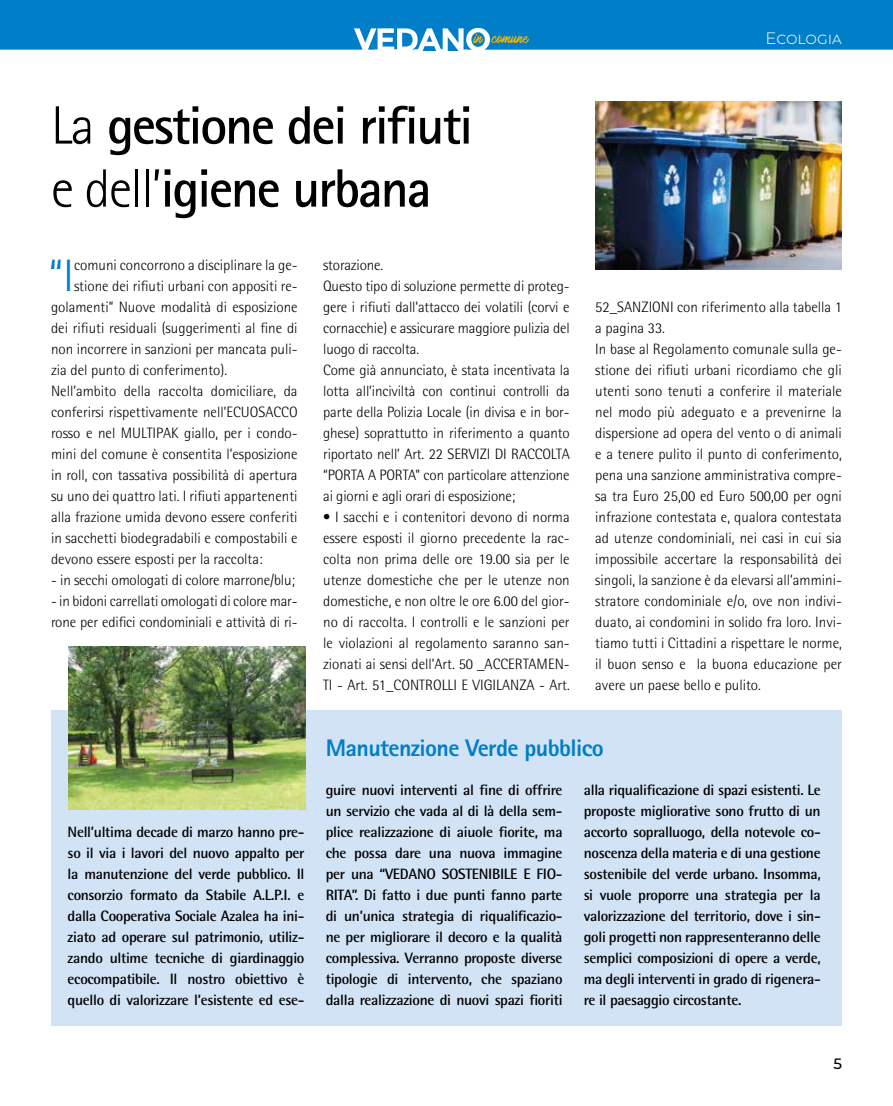
<style>
.page{position:relative;width:893px;height:1106px;background:#fff}
.page>*{position:absolute;margin:0;border:0;box-sizing:border-box;transform-origin:0 0}
.t1{font:700 54px/63px "Rotis Sans Serif Std";letter-spacing:-.04em;color:#000}
.t2{font:300 45.45px "Rotis Semi Sans Std";color:#007ec7}
.t3{font:800 24px "Rotis Sans Serif Std";letter-spacing:-.025em;color:#007ec7}
.t4{font:300 16.5px "Montserrat";color:#fff}
.t5{font:300 15px/21px "Rotis Semi Sans Std";color:#000}
.t6{font:700 15px/21px "Rotis Semi Sans Std";letter-spacing:-.02em;color:#000;text-align:justify}
.t7{font:500 15px "Montserrat";color:#000}
.t8{font:12.75px "Mark My Words";color:#fab600}
.s1{font-weight:300}
</style>
<div class="page">
<div style="left:0;top:0;width:893px;height:50px;background:#007ec7"></div>
<svg style="left:0;top:28px;width:893px;height:23px"></svg>
<img style="left:595px;top:102px;width:247px;height:168px">
<div style="left:51px;top:711px;width:791px;height:315px;background:#d3e3f6"></div>
<img style="left:69px;top:647px;width:237px;height:162px">
<p class="t8" style="left:474px;top:31px;width:56px">in comune</p>
<h1 class="t1" style="left:51px;top:93px;width:424px"><span class="s1">La</span> gestione dei rifiuti <span class="s1">e dell’</span>igiene urbana</h1>
<h2 class="t2" style="left:49px;top:249px;width:27px">“I</h2>
<p class="t5" style="left:74px;top:254px;width:225px">comuni concorrono a disciplinare la ge-</p>
<p class="t5" style="left:74px;top:275px;width:225px">stione dei rifiuti urbani con appositi re-</p>
<p class="t5" style="left:51px;top:296px;width:248px">golamenti” Nuove modalità di esposizione</p>
<p class="t5" style="left:51px;top:317px;width:248px">dei rifiuti residuali (suggerimenti al fine di</p>
<p class="t5" style="left:51px;top:338px;width:248px">non incorrere in sanzioni per mancata puli-</p>
<p class="t5" style="left:51px;top:359px;width:178px">zia del punto di conferimento).</p>
<p class="t5" style="left:51px;top:380px;width:248px">Nell’ambito della raccolta domiciliare, da</p>
<p class="t5" style="left:51px;top:401px;width:248px">conferirsi rispettivamente nell’ECUOSACCO</p>
<p class="t5" style="left:51px;top:422px;width:248px">rosso e nel MULTIPAK giallo, per i condo-</p>
<p class="t5" style="left:51px;top:443px;width:248px">mini del comune è consentita l’esposizione</p>
<p class="t5" style="left:51px;top:464px;width:248px">in roll, con tassativa possibilità di apertura</p>
<p class="t5" style="left:51px;top:485px;width:248px">su uno dei quattro lati. I rifiuti appartenenti</p>
<p class="t5" style="left:51px;top:506px;width:248px">alla frazione umida devono essere conferiti</p>
<p class="t5" style="left:51px;top:527px;width:248px">in sacchetti biodegradabili e compostabili e</p>
<p class="t5" style="left:51px;top:548px;width:213px">devono essere esposti per la raccolta:</p>
<p class="t5" style="left:51px;top:569px;width:246px">- in secchi omologati di colore marrone/blu;</p>
<p class="t5" style="left:51px;top:590px;width:248px">- in bidoni carrellati omologati di colore mar&shy;rone per edifici condominiali e attività di ri-</p>
<p class="t5" style="left:323px;top:254px;width:248px">storazione.<br>Questo tipo di soluzione permette di proteg&shy;gere i rifiuti dall’attacco dei volatili (corvi e cornacchie) e assicurare maggiore pulizia del luogo di raccolta.<br>Come già annunciato, è stata incentivata la lotta all’inciviltà con continui controlli da parte della Polizia Locale (in divisa e in bor&shy;ghese) soprattutto in riferimento a quanto riportato nell’ Art. 22 SERVIZI DI RACCOLTA “PORTA A PORTA” con particolare attenzione ai giorni e agli orari di esposizione;</p>
<p class="t5" style="left:323px;top:506px;width:248px;text-align:justify">• I sacchi e i contenitori devono di norma essere esposti il giorno precedente la rac&shy;colta non prima delle ore 19.00 sia per le utenze domestiche che per le utenze non domestiche, e non oltre le ore 6.00 del gior&shy;no di raccolta. I controlli e le sanzioni per le violazioni al regolamento saranno san&shy;zionati ai sensi dell’Art. 50 _ACCERTAMEN-TI - Art. 51_CONTROLLI E VIGILANZA - Art.</p>
<p class="t4" style="left:766px;top:27px;width:78px">Ecologia</p>
<p class="t5" style="left:595px;top:296px;width:248px">52_SANZIONI con riferimento alla tabella 1 a pagina 33.<br>In base al Regolamento comunale sulla ge&shy;stione dei rifiuti urbani ricordiamo che gli utenti sono tenuti a conferire il materiale nel modo più adeguato e a prevenirne la dispersione ad opera del vento o di animali e a tenere pulito il punto di conferimento, pena una sanzione amministrativa compre&shy;sa tra Euro 25,00 ed Euro 500,00 per ogni infrazione contestata e, qualora contestata ad utenze condominiali, nei casi in cui sia impossibile accertare la responsabilità dei singoli, la sanzione è da elevarsi all’ammini&shy;stratore condominiale e/o, ove non indivi&shy;duato, ai condomini in solido fra loro. Invi&shy;tiamo tutti i Cittadini a rispettare le norme, il buon senso e la buona educazione per avere un paese bello e pulito.</p>
<p class="t6" style="left:68px;top:821px;width:238px">Nell’ultima decade di marzo hanno pre&shy;so il via i lavori del nuovo appalto per la manutenzione del verde pubblico. Il consorzio formato da Stabile A.L.P.I. e dalla Cooperativa Sociale Azalea ha ini&shy;ziato ad operare sul patrimonio, utiliz&shy;zando ultime tecniche di giardinaggio ecocompatibile. Il nostro obiettivo è quello di valorizzare l’esistente ed ese-</p>
<h3 class="t3" style="left:326px;top:733px;width:280px">Manutenzione Verde pubblico</h3>
<p class="t6" style="left:326px;top:779px;width:238px">guire nuovi interventi al fine di offrire un servizio che vada al di là della sem&shy;plice realizzazione di aiuole fiorite, ma che possa dare una nuova immagine per una “VEDANO SOSTENIBILE E FIO-RITA”. Di fatto i due punti fanno parte di un’unica strategia di riqualificazio&shy;ne per migliorare il decoro e la qualità complessiva. Verranno proposte diverse tipologie di intervento, che spaziano dalla realizzazione di nuovi spazi fioriti</p>
<p class="t6" style="left:584px;top:779px;width:238px">alla riqualificazione di spazi esistenti. Le proposte migliorative sono frutto di un accorto sopralluogo, della notevole co&shy;noscenza della materia e di una gestione sostenibile del verde urbano. Insomma, si vuole proporre una strategia per la valorizzazione del territorio, dove i sin&shy;goli progetti non rappresenteranno delle semplici composizioni di opere a verde, ma degli interventi in grado di rigenera&shy;re il paesaggio circostante.</p>
<p class="t7" style="left:833px;top:1053px;width:10px">5</p>
</div>
